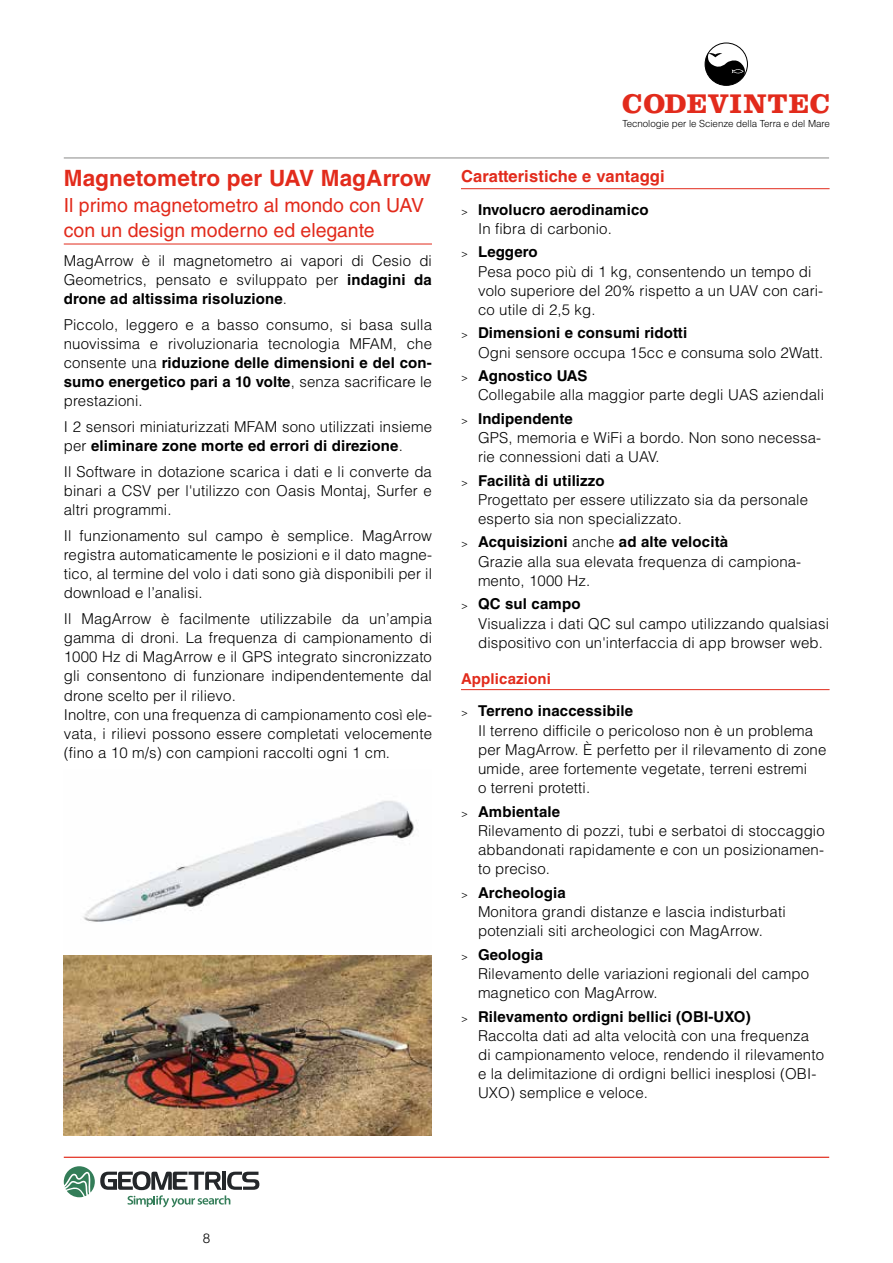
<style>
.page{position:relative;width:893px;height:1263px;background:#fff}
.page>*{position:absolute;margin:0;border:0;box-sizing:border-box;transform-origin:0 0}
.t1{font:700 28.05px "Clarendon LT Std";letter-spacing:.03em;color:#e22b1c}
.t2{font:700 22.5px "Helvetica LT Std";letter-spacing:.01em;color:#e22b1c}
.t3{font:19.5px/25.5px "Helvetica LT Std";color:#e22b1c}
.t4{font:700 16.5px "Helvetica LT Std";letter-spacing:.01em;color:#e22b1c}
.t5{font:300 15px/19.2px "Helvetica LT Std";letter-spacing:.01em;color:#000}
.t6{font:700 15px/19.2px "Helvetica LT Std";letter-spacing:.01em;color:#000}
.t7{font:300 13.5px "Helvetica LT Std";color:#000}
.t8{font:300 9.75px "Helvetica LT Std";letter-spacing:-.005em;color:#000}
.s1{font-weight:700}
.s2{font-weight:300;font-size:10.5px}
.s3{font-weight:300}
.s4{font-size:10.5px}
.s5{color:#e22b1c}
</style>
<div class="page">
<hr style="left:64px;top:157px;width:765px;height:2px;background:#9d9d9c">
<hr style="left:64px;top:1157px;width:765px;height:1px;background:#e22b1c">
<svg style="left:705px;top:43px;width:42px;height:42px"></svg>
<div style="left:705px;top:43px;width:43px;height:43px;border:1px solid #000;border-radius:50%"></div>
<hr style="left:64px;top:244px;width:368px;height:1px;background:#e22b1c">
<hr style="left:461px;top:188px;width:369px;height:1px;background:#e22b1c">
<hr style="left:461px;top:689px;width:369px;height:1px;background:#e22b1c">
<img style="left:64px;top:956px;width:368px;height:179px">
<svg style="left:64px;top:1166px;width:195px;height:41px"></svg>
<img style="left:83px;top:801px;width:334px;height:121px">
<h2 class="t2" style="left:64px;top:165px;width:369px">Magnetometro per UAV MagArrow</h2>
<h3 class="t3" style="left:64px;top:192px;width:362px">Il primo magnetometro al mondo con UAV con un design moderno ed elegante</h3>
<p class="t5" style="left:64px;top:251px;width:370px;text-align:justify">MagArrow è il magnetometro ai vapori di Cesio di Geometrics, pensato e sviluppato per <span class="s1">indagini da drone ad altissima risoluzione</span>.</p>
<p class="t5" style="left:64px;top:315px;width:370px;text-align:justify">Piccolo, leggero e a basso consumo, si basa sulla nuovissima e rivoluzionaria tecnologia MFAM, che consente una <span class="s1">riduzione delle dimensioni e del con&shy;sumo energetico pari a 10 volte</span>, senza sacrificare le prestazioni.</p>
<p class="t5" style="left:64px;top:417px;width:370px">I 2 sensori miniaturizzati MFAM sono utilizzati insieme per <span class="s1">eliminare zone morte ed errori di direzione</span>.</p>
<p class="t5" style="left:64px;top:462px;width:370px;text-align:justify">Il Software in dotazione scarica i dati e li converte da binari a CSV per l'utilizzo con Oasis Montaj, Surfer e altri programmi.</p>
<p class="t5" style="left:64px;top:525px;width:370px;text-align:justify">Il funzionamento sul campo è semplice. MagArrow registra automaticamente le posizioni e il dato magne&shy;tico, al termine del volo i dati sono già disponibili per il download e l’analisi.</p>
<p class="t5" style="left:64px;top:609px;width:370px">Il MagArrow è facilmente utilizzabile da un’ampia gamma di droni. La frequenza di campionamento di 1000 Hz di MagArrow e il GPS integrato sincronizzato gli consentono di funzionare indipendentemente dal drone scelto per il rilievo.<br>Inoltre, con una frequenza di campionamento così ele&shy;vata, i rilievi possono essere completati velocemente (fino a 10 m/s) con campioni raccolti ogni 1 cm.</p>
<h1 class="t1" style="left:622px;top:87px;width:209px">CODEVINTEC</h1>
<p class="t8" style="left:622px;top:117px;width:209px">Tecnologie per le Scienze della Terra e del Mare</p>
<p class="t4" style="left:461px;top:166px;width:205px">Caratteristiche e vantaggi</p>
<p class="t6" style="left:478px;top:200px;width:172px;text-indent:-17px"><span class="s2">&gt;</span> Involucro aerodinamico<br><span class="s3">In fibra di carbonio.</span></p>
<p class="t5" style="left:478px;top:242px;width:347px;text-indent:-17px"><span class="s4">&gt;</span> <span class="s1">Leggero<br></span>Pesa poco più di 1 kg, consentendo un tempo di volo superiore del 20% rispetto a un UAV con cari&shy;co utile di 2,5 kg.</p>
<p class="t5" style="left:478px;top:323px;width:347px;text-indent:-17px"><span class="s4">&gt;</span> <span class="s1">Dimensioni e consumi ridotti<br></span>Ogni sensore occupa 15cc e consuma solo 2Watt.</p>
<p class="t5" style="left:478px;top:366px;width:348px;text-indent:-17px"><span class="s4">&gt;</span> <span class="s1">Agnostico UAS<br></span>Collegabile alla maggior parte degli UAS aziendali</p>
<p class="t5" style="left:478px;top:409px;width:345px;text-indent:-17px"><span class="s4">&gt;</span> <span class="s1">Indipendente<br></span>GPS, memoria e WiFi a bordo. Non sono necessa&shy;rie connessioni dati a UAV.</p>
<p class="t5" style="left:478px;top:470px;width:332px;text-indent:-17px"><span class="s4">&gt;</span> <span class="s1">Facilità di utilizzo<br></span>Progettato per essere utilizzato sia da personale esperto sia non specializzato.</p>
<p class="t5" style="left:478px;top:532px;width:325px;text-indent:-17px"><span class="s4">&gt;</span> <span class="s1">Acquisizioni</span> anche <span class="s1">ad alte velocità<br></span>Grazie alla sua elevata frequenza di campiona&shy;mento, 1000 Hz.</p>
<p class="t5" style="left:478px;top:594px;width:353px;text-indent:-17px"><span class="s4">&gt;</span> <span class="s1">QC sul campo<br></span>Visualizza i dati QC sul campo utilizzando qualsiasi dispositivo con un'interfaccia di app browser web.</p>
<p class="t6" style="left:461px;top:662px;width:173px;line-height:32.7px"><span class="s5">Applicazioni<br></span><span class="s2">&gt;</span> Terreno inaccessibile</p>
<p class="t5" style="left:478px;top:721px;width:350px">Il terreno difficile o pericoloso non è un problema per MagArrow. È perfetto per il rilevamento di zone umide, aree fortemente vegetate, terreni estremi<br>o terreni protetti.</p>
<p class="t5" style="left:478px;top:802px;width:348px;text-indent:-17px"><span class="s4">&gt;</span> <span class="s1">Ambientale<br></span>Rilevamento di pozzi, tubi e serbatoi di stoccaggio abbandonati rapidamente e con un posizionamen&shy;to preciso.</p>
<p class="t5" style="left:478px;top:883px;width:309px;text-indent:-17px"><span class="s4">&gt;</span> <span class="s1">Archeologia<br></span>Monitora grandi distanze e lascia indisturbati potenziali siti archeologici con MagArrow.</p>
<p class="t5" style="left:478px;top:944px;width:333px;text-indent:-17px"><span class="s4">&gt;</span> <span class="s1">Geologia<br></span>Rilevamento delle variazioni regionali del campo magnetico con MagArrow.</p>
<p class="t5" style="left:478px;top:1006px;width:348px;text-indent:-17px"><span class="s4">&gt;</span> <span class="s1">Rilevamento ordigni bellici (OBI-UXO)<br></span>Raccolta dati ad alta velocità con una frequenza di campionamento veloce, rendendo il rilevamento e la delimitazione di ordigni bellici inesplosi (OBI-UXO) semplice e veloce.</p>
<p class="t7" style="left:203px;top:1230px;width:9px">8</p>
</div>
